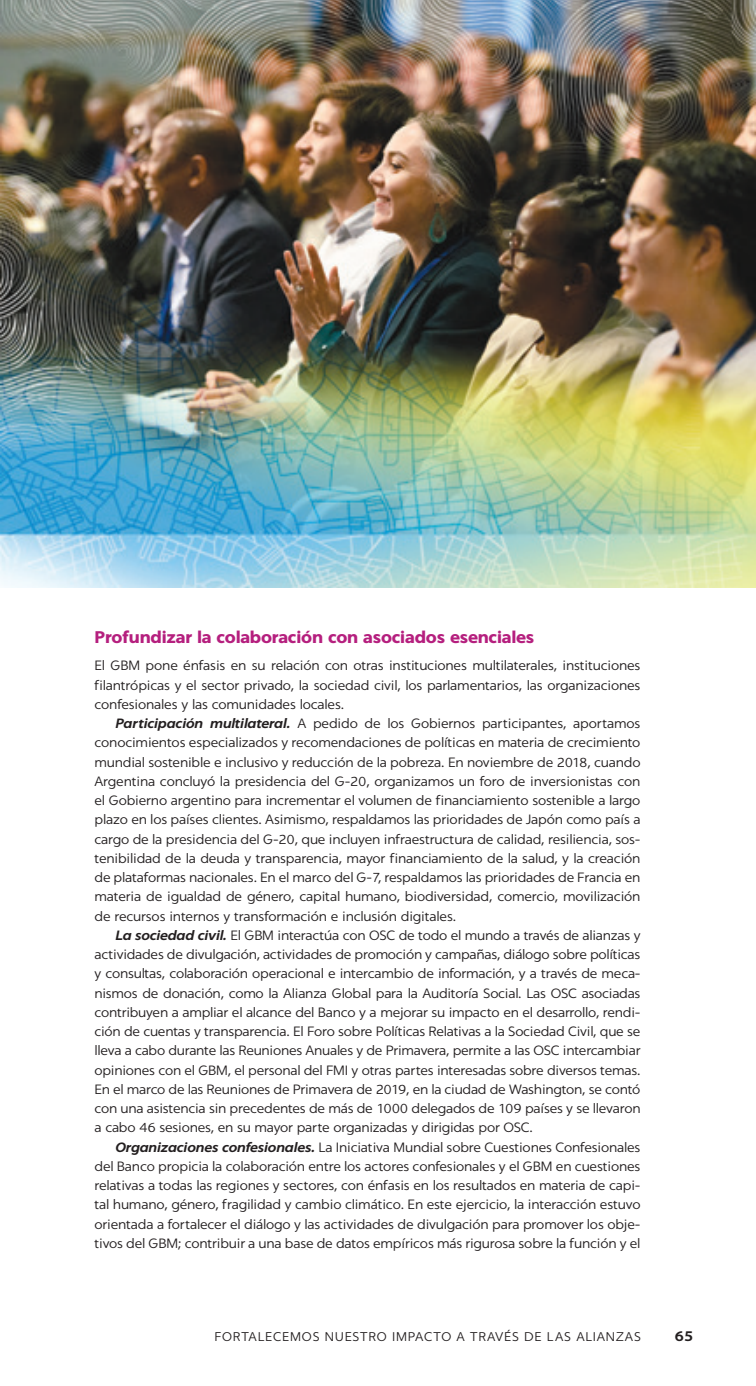
<style>
.page{position:relative;width:756px;height:1386px;background:#fff}
.page>*{position:absolute;margin:0;border:0;box-sizing:border-box;transform-origin:0 0}
.A_Head_NEW_purple{font:700 17.5px "Ortodoxa";letter-spacing:-.01em;color:#b51f7e}
.folio{font:600 14.88px "Ortodoxa";color:#231f20}
.Body_text_next_on_12{font:300 14px/19.2px "Ortodoxa";letter-spacing:-.01em;color:#231f20;text-align:justify}
.folio-2{font:300 13.12px "Ortodoxa";letter-spacing:.06em;color:#231f20}
.s1{font-weight:600;font-style:italic}
</style>
<div class="page">
<img style="left:1px;top:0;width:755px;height:588px">
<p class="A_Head_NEW_purple" style="left:94px;top:627px;width:441px">Profundizar la colaboración con asociados esenciales</p>
<p class="Body_text_next_on_12" style="left:94px;top:656px;width:548px">El GBM pone énfasis en su relación con otras instituciones multilaterales, instituciones filantrópicas y el sector privado, la sociedad civil, los parlamentarios, las organizaciones confesionales y las comunidades locales.</p>
<p class="Body_text_next_on_12" style="left:94px;top:714px;width:548px;text-indent:21px"><span class="s1">Participación multilateral.</span> A pedido de los Gobiernos participantes, aportamos conocimientos especializados y recomendaciones de políticas en materia de crecimiento mundial sostenible e inclusivo y reducción de la pobreza. En noviembre de 2018, cuando Argentina concluyó la presidencia del G-20, organizamos un foro de inversionistas con el Gobierno argentino para incrementar el volumen de financiamiento sostenible a largo plazo en los países clientes. Asimismo, respaldamos las prioridades de Japón como país a cargo de la presidencia del G-20, que incluyen infraestructura de calidad, resiliencia, sos&shy;tenibilidad de la deuda y transparencia, mayor financiamiento de la salud, y la creación de plataformas nacionales. En el marco del G-7, respaldamos las prioridades de Francia en materia de igualdad de género, capital humano, biodiversidad, comercio, movilización de recursos internos y transformación e inclusión digitales.</p>
<p class="Body_text_next_on_12" style="left:94px;top:926px;width:548px;text-indent:21px"><span class="s1">La sociedad civil.</span> El GBM interactúa con OSC de todo el mundo a través de alianzas y actividades de divulgación, actividades de promoción y campañas, diálogo sobre políticas y consultas, colaboración operacional e intercambio de información, y a través de meca&shy;nismos de donación, como la Alianza Global para la Auditoría Social. Las OSC asociadas contribuyen a ampliar el alcance del Banco y a mejorar su impacto en el desarrollo, rendi&shy;ción de cuentas y transparencia. El Foro sobre Políticas Relativas a la Sociedad Civil, que se lleva a cabo durante las Reuniones Anuales y de Primavera, permite a las OSC intercambiar opiniones con el GBM, el personal del FMI y otras partes interesadas sobre diversos temas.<br>En el marco de las Reuniones de Primavera de 2019, en la ciudad de Washington, se contó con una asistencia sin precedentes de más de 1000 delegados de 109 países y se llevaron a cabo 46 sesiones, en su mayor parte organizadas y dirigidas por OSC.</p>
<p class="Body_text_next_on_12" style="left:94px;top:1137px;width:548px;text-indent:21px"><span class="s1">Organizaciones confesionales.</span> La Iniciativa Mundial sobre Cuestiones Confesionales del Banco propicia la colaboración entre los actores confesionales y el GBM en cuestiones relativas a todas las regiones y sectores, con énfasis en los resultados en materia de capi&shy;tal humano, género, fragilidad y cambio climático. En este ejercicio, la interacción estuvo orientada a fortalecer el diálogo y las actividades de divulgación para promover los obje&shy;tivos del GBM; contribuir a una base de datos empíricos más rigurosa sobre la función y el</p>
<p class="folio-2" style="left:214px;top:1329px;width:428px">FORTALECEMOS NUESTRO IMPACTO A TRAVÉS DE LAS ALIANZAS</p>
<p class="folio" style="left:675px;top:1327px;width:20px">65</p>
</div>
